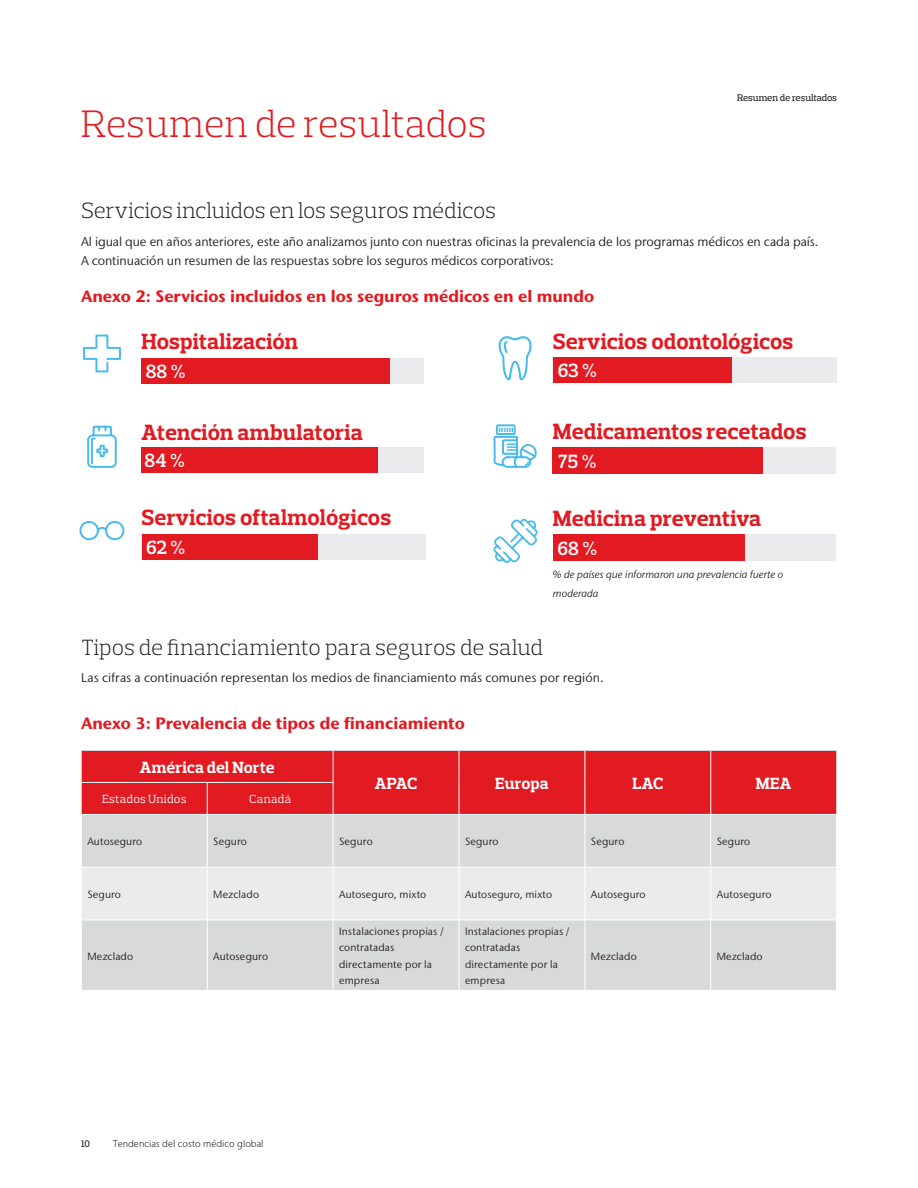
<style>
.page{position:relative;width:918px;height:1188px;background:#fff}
.page>*{position:absolute;margin:0;border:0;box-sizing:border-box;transform-origin:0 0}
.Body_Copy_8_5_11{font:300 39px "Prelo Slab";letter-spacing:-.01em;color:#e21a21}
.Paragraph_Style_1{font:700 22.5px "Prelo Slab";color:#e21a21}
.Body_Copy_8_5_11-2{font:300 22.5px "Prelo Slab";letter-spacing:-.005em;color:#231f20}
.Body_Copy_8_5_11-3{font:600 19.5px "Prelo Slab";letter-spacing:.005em;color:#fff}
.t1{font:700 16.5px "Stone Sans IIITC Pro";color:#e21a21}
.Body_Copy_8_5_11-4{font:700 16.5px "Prelo Slab";letter-spacing:.005em;color:#fff}
.Body_Copy_8_5_11-5{font:12.75px/19.5px "Stone Sans IIITC Pro";color:#231f20}
.Body_Copy_8_5_11-6{font:12px "Prelo Slab";letter-spacing:.015em;color:#fff}
.Table_copy{font:10.5px/16.5px "Stone Sans IIITC Pro";letter-spacing:.015em;color:#231f20}
.Body_Copy_8_5_11-7{font:italic 10.5px/19.5px "Stone Sans IIITC Pro";letter-spacing:.01em;color:#231f20}
.t2{font:300 9.75px "Stone Sans IIITC Pro";color:#231f20}
.t3{font:500 9.75px "Prelo Slab";letter-spacing:-.02em;color:#231f20}
</style>
<div class="page">
<svg style="left:83px;top:334px;width:38px;height:39px"></svg>
<svg style="left:87px;top:425px;width:30px;height:43px"></svg>
<svg style="left:79px;top:521px;width:46px;height:20px"></svg>
<svg style="left:493px;top:424px;width:44px;height:44px"></svg>
<div style="left:142px;top:447px;width:282px;height:26px;background:#ebebed"></div>
<div style="left:142px;top:534px;width:284px;height:26px;background:#ebebed"></div>
<div style="left:553px;top:447px;width:283px;height:26px;background:#ebebed"></div>
<div style="left:553px;top:534px;width:283px;height:27px;background:#ebebed"></div>
<div style="left:142px;top:358px;width:282px;height:25px;background:#ebebed"></div>
<div style="left:553px;top:357px;width:284px;height:25px;background:#ebebed"></div>
<div style="left:142px;top:358px;width:248px;height:25px;background:#e21a21"></div>
<div style="left:553px;top:357px;width:178px;height:25px;background:#e21a21"></div>
<div style="left:142px;top:447px;width:236px;height:26px;background:#e21a21"></div>
<div style="left:142px;top:534px;width:176px;height:26px;background:#e21a21"></div>
<div style="left:553px;top:447px;width:210px;height:26px;background:#e21a21"></div>
<div style="left:553px;top:535px;width:191px;height:26px;background:#e21a21"></div>
<div style="left:82px;top:751px;width:754px;height:63px;background:#e21a21"></div>
<div style="left:82px;top:815px;width:754px;height:175px;background:#d8d9db"></div>
<div style="left:82px;top:868px;width:754px;height:52px;background:#ebebed"></div>
<hr style="left:81px;top:750px;width:126px;height:1px;background:#d1d2d4">
<hr style="left:81px;top:751px;width:1px;height:31px;background:#d1d2d4">
<hr style="left:207px;top:750px;width:126px;height:1px;background:#d1d2d4">
<hr style="left:333px;top:750px;width:126px;height:1px;background:#d1d2d4">
<hr style="left:459px;top:750px;width:126px;height:1px;background:#d1d2d4">
<hr style="left:585px;top:750px;width:126px;height:1px;background:#d1d2d4">
<hr style="left:711px;top:750px;width:126px;height:1px;background:#d1d2d4">
<hr style="left:836px;top:751px;width:1px;height:31px;background:#d1d2d4">
<hr style="left:81px;top:782px;width:1px;height:32px;background:#d1d2d4">
<hr style="left:836px;top:782px;width:1px;height:32px;background:#d1d2d4">
<hr style="left:333px;top:751px;width:1px;height:31px;background:#fff">
<hr style="left:459px;top:751px;width:1px;height:31px;background:#fff">
<hr style="left:585px;top:751px;width:1px;height:31px;background:#fff">
<hr style="left:710px;top:751px;width:1px;height:31px;background:#fff">
<hr style="left:333px;top:783px;width:1px;height:31px;background:#fff">
<hr style="left:459px;top:782px;width:1px;height:32px;background:#fff">
<hr style="left:585px;top:782px;width:1px;height:32px;background:#fff">
<hr style="left:710px;top:782px;width:1px;height:32px;background:#fff">
<hr style="left:82px;top:782px;width:125px;height:1px;background:#fff">
<hr style="left:207px;top:782px;width:127px;height:1px;background:#fff">
<hr style="left:207px;top:783px;width:1px;height:31px;background:#fff">
<hr style="left:207px;top:815px;width:1px;height:52px;background:#fff">
<hr style="left:333px;top:815px;width:1px;height:52px;background:#fff">
<hr style="left:459px;top:815px;width:1px;height:52px;background:#fff">
<hr style="left:585px;top:815px;width:1px;height:52px;background:#fff">
<hr style="left:710px;top:815px;width:1px;height:52px;background:#fff">
<hr style="left:81px;top:867px;width:126px;height:1px;background:#fff">
<hr style="left:207px;top:867px;width:126px;height:1px;background:#fff">
<hr style="left:207px;top:868px;width:1px;height:52px;background:#fff">
<hr style="left:333px;top:867px;width:126px;height:1px;background:#fff">
<hr style="left:333px;top:868px;width:1px;height:52px;background:#fff">
<hr style="left:459px;top:867px;width:126px;height:1px;background:#fff">
<hr style="left:459px;top:868px;width:1px;height:52px;background:#fff">
<hr style="left:585px;top:867px;width:126px;height:1px;background:#fff">
<hr style="left:585px;top:868px;width:1px;height:52px;background:#fff">
<hr style="left:711px;top:867px;width:126px;height:1px;background:#fff">
<hr style="left:710px;top:868px;width:1px;height:52px;background:#fff">
<hr style="left:81px;top:920px;width:126px;height:1px;background:#fff">
<hr style="left:207px;top:920px;width:126px;height:1px;background:#fff">
<hr style="left:207px;top:920px;width:1px;height:70px;background:#fff">
<hr style="left:333px;top:920px;width:126px;height:1px;background:#fff">
<hr style="left:333px;top:920px;width:1px;height:70px;background:#fff">
<hr style="left:459px;top:920px;width:126px;height:1px;background:#fff">
<hr style="left:459px;top:920px;width:1px;height:70px;background:#fff">
<hr style="left:585px;top:920px;width:126px;height:1px;background:#fff">
<hr style="left:585px;top:920px;width:1px;height:70px;background:#fff">
<hr style="left:711px;top:920px;width:126px;height:1px;background:#fff">
<hr style="left:710px;top:920px;width:1px;height:70px;background:#fff">
<svg style="left:493px;top:518px;width:45px;height:45px"></svg>
<svg style="left:498px;top:336px;width:34px;height:45px"></svg>
<p class="Body_Copy_8_5_11" style="left:81px;top:100px;width:407px">Resumen de resultados</p>
<p class="t3" style="left:737px;top:91px;width:101px">Resumen de resultados</p>
<p class="Body_Copy_8_5_11-2" style="left:81px;top:197px;width:416px">Servicios incluidos en los seguros médicos</p>
<p class="Body_Copy_8_5_11-5" style="left:81px;top:231px;width:737px">Al igual que en años anteriores, este año analizamos junto con nuestras oficinas la prevalencia de los programas médicos en cada país.<br>A continuación un resumen de las respuestas sobre los seguros médicos corporativos:</p>
<p class="t1" style="left:81px;top:286px;width:515px">Anexo 2: Servicios incluidos en los seguros médicos en el mundo</p>
<p class="Paragraph_Style_1" style="left:142px;top:328px;width:158px">Hospitalización</p>
<p class="Paragraph_Style_1" style="left:553px;top:328px;width:242px">Servicios odontológicos</p>
<p class="Body_Copy_8_5_11-3" style="left:146px;top:359px;width:41px">88%</p>
<p class="Body_Copy_8_5_11-3" style="left:558px;top:359px;width:41px">63%</p>
<p class="Paragraph_Style_1" style="left:142px;top:419px;width:223px">Atención ambulatoria</p>
<p class="Paragraph_Style_1" style="left:553px;top:417px;width:255px">Medicamentos recetados</p>
<p class="Body_Copy_8_5_11-3" style="left:144px;top:449px;width:42px">84%</p>
<p class="Body_Copy_8_5_11-3" style="left:558px;top:449px;width:40px">75%</p>
<p class="Paragraph_Style_1" style="left:142px;top:503px;width:251px">Servicios oftalmológicos</p>
<p class="Paragraph_Style_1" style="left:553px;top:505px;width:210px">Medicina preventiva</p>
<p class="Body_Copy_8_5_11-3" style="left:146px;top:536px;width:41px">62%</p>
<p class="Body_Copy_8_5_11-3" style="left:557px;top:537px;width:41px">68%</p>
<p class="Body_Copy_8_5_11-7" style="left:553px;top:564px;width:232px">% de países que informaron una prevalencia fuerte o moderada</p>
<p class="Body_Copy_8_5_11-2" style="left:81px;top:633px;width:464px">Tipos de financiamiento para seguros de salud</p>
<p class="Body_Copy_8_5_11-5" style="left:81px;top:668px;width:522px">Las cifras a continuación representan los medios de financiamiento más comunes por región.</p>
<p class="t1" style="left:81px;top:712px;width:385px">Anexo 3: Prevalencia de tipos de financiamiento</p>
<p class="Body_Copy_8_5_11-4" style="left:140px;top:758px;width:136px">América del Norte</p>
<p class="Body_Copy_8_5_11-4" style="left:375px;top:774px;width:44px">APAC</p>
<p class="Body_Copy_8_5_11-4" style="left:495px;top:774px;width:55px">Europa</p>
<p class="Body_Copy_8_5_11-4" style="left:632px;top:774px;width:32px">LAC</p>
<p class="Body_Copy_8_5_11-4" style="left:756px;top:774px;width:37px">MEA</p>
<p class="Body_Copy_8_5_11-6" style="left:102px;top:792px;width:86px">Estados Unidos</p>
<p class="Body_Copy_8_5_11-6" style="left:249px;top:792px;width:43px">Canadá</p>
<p class="Table_copy" style="left:87px;top:833px;width:56px">Autoseguro</p>
<p class="Table_copy" style="left:213px;top:833px;width:35px">Seguro</p>
<p class="Table_copy" style="left:339px;top:833px;width:35px">Seguro</p>
<p class="Table_copy" style="left:465px;top:833px;width:35px">Seguro</p>
<p class="Table_copy" style="left:591px;top:833px;width:35px">Seguro</p>
<p class="Table_copy" style="left:717px;top:833px;width:35px">Seguro</p>
<p class="Table_copy" style="left:87px;top:886px;width:35px">Seguro</p>
<p class="Table_copy" style="left:213px;top:886px;width:47px">Mezclado</p>
<p class="Table_copy" style="left:339px;top:886px;width:89px">Autoseguro, mixto</p>
<p class="Table_copy" style="left:465px;top:886px;width:89px">Autoseguro, mixto</p>
<p class="Table_copy" style="left:591px;top:886px;width:56px">Autoseguro</p>
<p class="Table_copy" style="left:717px;top:886px;width:56px">Autoseguro</p>
<p class="Table_copy" style="left:87px;top:948px;width:47px">Mezclado</p>
<p class="Table_copy" style="left:213px;top:948px;width:56px">Autoseguro</p>
<p class="t3" style="left:81px;top:1138px;width:11px">10</p>
<p class="t2" style="left:113px;top:1138px;width:152px">Tendencias del costo médico global</p>
<p class="Table_copy" style="left:339px;top:923px;width:106px">Instalaciones propias / contratadas directamente por la empresa</p>
<p class="Table_copy" style="left:465px;top:923px;width:106px">Instalaciones propias / contratadas directamente por la empresa</p>
<p class="Table_copy" style="left:591px;top:948px;width:47px">Mezclado</p>
<p class="Table_copy" style="left:717px;top:948px;width:47px">Mezclado</p>
</div>
